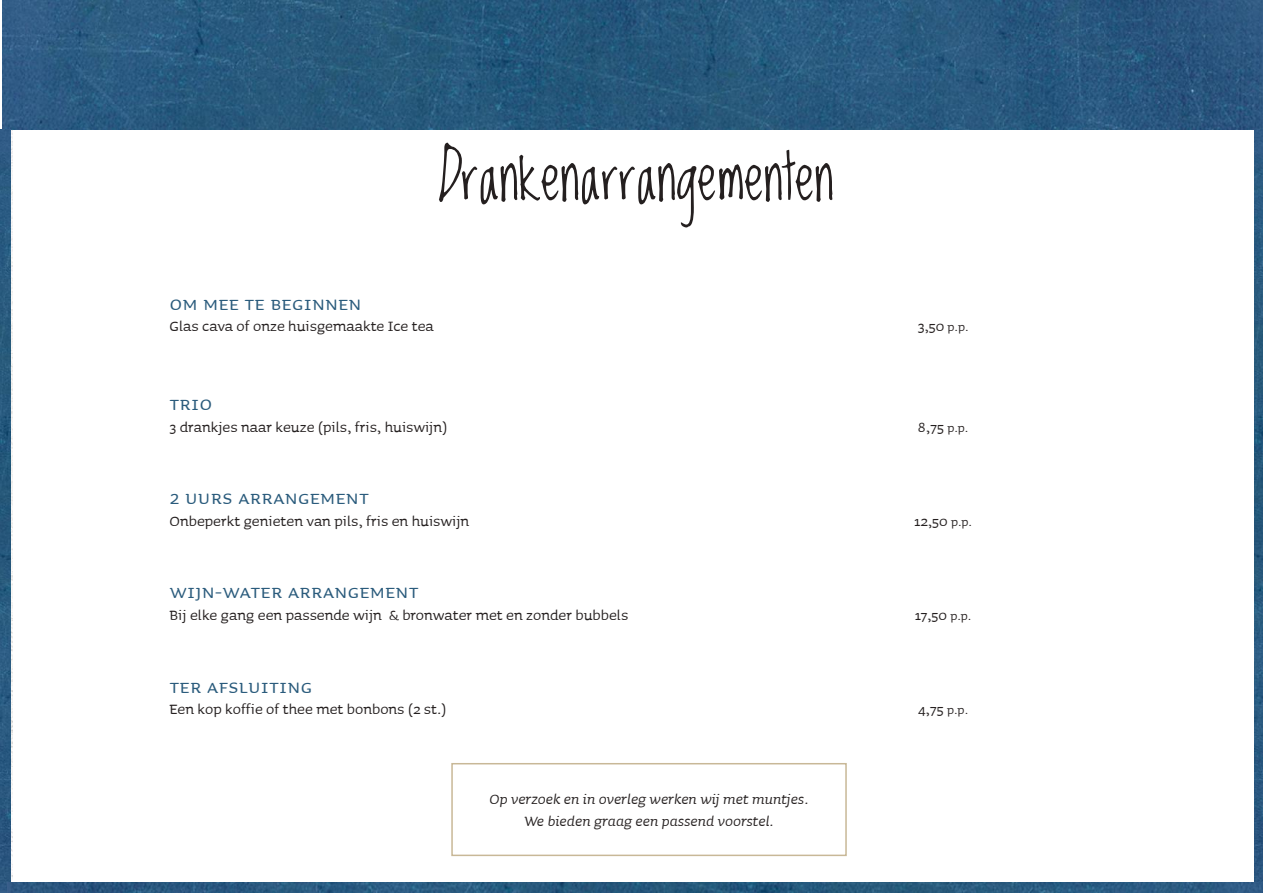
<style>
.page{position:relative;width:1263px;height:893px;background:#fff}
.page>*{position:absolute;margin:0;border:0;box-sizing:border-box;transform-origin:0 0}
.t1{font:57px "Lovedbythe King";color:#241f1f}
.t2{font:24px "Sauna Small Caps";color:#2a5b7c}
.t3{font:18px "Sauna";color:#241f1f}
.t4{font:italic 18px/21.6px "Sauna";color:#241f1f;text-align:center}
.s1{font-size:15px}
</style>
<div class="page">
<img style="left:11px;top:130px;width:2px;height:748px">
<img style="left:2px;top:0;width:1261px;height:130px">
<img style="left:0;top:130px;width:11px;height:763px">
<img style="left:1254px;top:130px;width:9px;height:752px">
<img style="left:7px;top:882px;width:1256px;height:11px">
<div style="left:451px;top:763px;width:396px;height:93px;border:2px solid #c8b897"></div>
<h1 class="t1" style="left:439px;top:138px;width:397px">Drankenarrangementen</h1>
<h2 class="t2" style="left:170px;top:287px;width:194px">Om mee te beginnen</h2>
<p class="t3" style="left:170px;top:320px;width:266px">Glas cava of onze huisgemaakte Ice tea</p>
<p class="t3" style="left:918px;top:320px;width:52px">3,50 <span class="s1">p.p.</span></p>
<h2 class="t2" style="left:170px;top:388px;width:44px">Trio</h2>
<p class="t3" style="left:170px;top:421px;width:279px">3 drankjes naar keuze (pils, fris, huiswijn)</p>
<p class="t3" style="left:918px;top:421px;width:52px">8,75 <span class="s1">p.p.</span></p>
<h2 class="t2" style="left:170px;top:482px;width:201px">2 uurs arrangement</h2>
<p class="t3" style="left:170px;top:515px;width:301px">Onbeperkt genieten van pils, fris en huiswijn</p>
<p class="t3" style="left:914px;top:515px;width:59px">12,50 <span class="s1">p.p.</span></p>
<h2 class="t2" style="left:170px;top:576px;width:251px">Wijn-water arrangement</h2>
<p class="t3" style="left:170px;top:609px;width:460px">Bij elke gang een passende wijn &amp; bronwater met en zonder bubbels</p>
<p class="t3" style="left:915px;top:609px;width:58px">17,50 <span class="s1">p.p.</span></p>
<h2 class="t2" style="left:170px;top:670px;width:144px">Ter afsluiting</h2>
<p class="t3" style="left:170px;top:703px;width:278px">Een kop koffie of thee met bonbons (2 st.)</p>
<p class="t3" style="left:918px;top:703px;width:51px">4,75 <span class="s1">p.p.</span></p>
<p class="t4" style="left:490px;top:787px;width:320px">Op verzoek en in overleg werken wij met muntjes.<br>We bieden graag een passend voorstel.</p>
</div>
